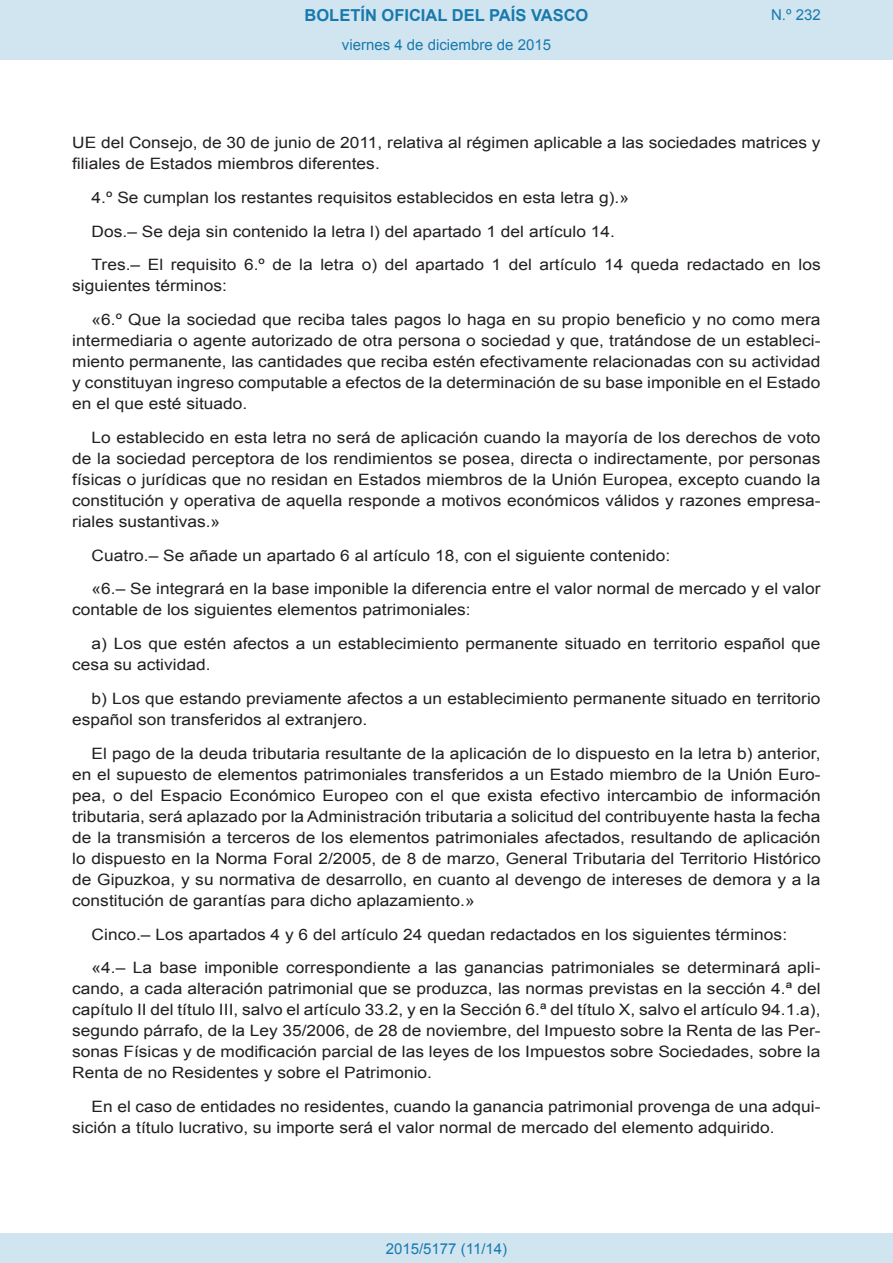
<style>
.page{position:relative;width:893px;height:1263px;background:#fff}
.page>*{position:absolute;margin:0;border:0;box-sizing:border-box;transform-origin:0 0}
.t1{font:700 16.5px "Arial";color:#1879ad}
.BOPVDetalle{font:15.6px/21px "Arial";color:#231f20;scale:1.11 1}
.Paginacion_Centro{font:15px "Arial";color:#1879ad}
</style>
<div class="page">
<div style="left:0;top:0;width:893px;height:60px;background:#d0e5f0"></div>
<div style="left:0;top:1233px;width:893px;height:30px;background:#d0e5f0"></div>
<p class="t1" style="left:305px;top:4px;width:285px">BOLETÍN OFICIAL DEL PAÍS VASCO</p>
<p class="Paginacion_Centro" style="left:342px;top:35px;width:211px">viernes 4 de diciembre de 2015</p>
<p class="Paginacion_Centro" style="left:771px;top:5px;width:51px">N.º 232</p>
<p class="BOPVDetalle" style="left:72px;top:132px;width:676px">UE del Consejo, de 30 de junio de 2011, relativa al régimen aplicable a las sociedades matrices y filiales de Estados miembros diferentes.</p>
<p class="BOPVDetalle" style="left:92px;top:187px;width:486px">4.º Se cumplan los restantes requisitos establecidos en esta letra g).»</p>
<p class="BOPVDetalle" style="left:92px;top:221px;width:473px">Dos.– Se deja sin contenido la letra l) del apartado 1 del artículo 14.</p>
<p class="BOPVDetalle" style="left:72px;top:255px;width:676px;text-indent:19px">Tres.– El requisito 6.º de la letra o) del apartado 1 del artículo 14 queda redactado en los siguientes términos:</p>
<p class="BOPVDetalle" style="left:72px;top:309px;width:676px;text-align:justify;text-indent:19px">«6.º Que la sociedad que reciba tales pagos lo haga en su propio beneficio y no como mera intermediaria o agente autorizado de otra persona o sociedad y que, tratándose de un estableci&shy;miento permanente, las cantidades que reciba estén efectivamente relacionadas con su actividad y constituyan ingreso computable a efectos de la determinación de su base imponible en el Estado en el que esté situado.</p>
<p class="BOPVDetalle" style="left:72px;top:427px;width:676px;text-align:justify;text-indent:19px">Lo establecido en esta letra no será de aplicación cuando la mayoría de los derechos de voto de la sociedad perceptora de los rendimientos se posea, directa o indirectamente, por personas físicas o jurídicas que no residan en Estados miembros de la Unión Europea, excepto cuando la constitución y operativa de aquella responde a motivos económicos válidos y razones empresa&shy;riales sustantivas.»</p>
<p class="BOPVDetalle" style="left:92px;top:545px;width:523px">Cuatro.– Se añade un apartado 6 al artículo 18, con el siguiente contenido:</p>
<p class="BOPVDetalle" style="left:72px;top:579px;width:676px;text-indent:19px">«6.– Se integrará en la base imponible la diferencia entre el valor normal de mercado y el valor contable de los siguientes elementos patrimoniales:</p>
<p class="BOPVDetalle" style="left:72px;top:633px;width:676px;text-indent:19px">a) Los que estén afectos a un establecimiento permanente situado en territorio español que cesa su actividad.</p>
<p class="BOPVDetalle" style="left:72px;top:688px;width:676px;text-indent:19px">b) Los que estando previamente afectos a un establecimiento permanente situado en territorio español son transferidos al extranjero.</p>
<p class="BOPVDetalle" style="left:72px;top:743px;width:676px;text-align:justify;text-indent:19px">El pago de la deuda tributaria resultante de la aplicación de lo dispuesto en la letra b) anterior, en el supuesto de elementos patrimoniales transferidos a un Estado miembro de la Unión Euro&shy;pea, o del Espacio Económico Europeo con el que exista efectivo intercambio de información tributaria, será aplazado por la Administración tributaria a solicitud del contribuyente hasta la fecha de la transmisión a terceros de los elementos patrimoniales afectados, resultando de aplicación lo dispuesto en la Norma Foral 2/2005, de 8 de marzo, General Tributaria del Territorio Histórico de Gipuzkoa, y su normativa de desarrollo, en cuanto al devengo de intereses de demora y a la constitución de garantías para dicho aplazamiento.»</p>
<p class="BOPVDetalle" style="left:92px;top:924px;width:628px">Cinco.– Los apartados 4 y 6 del artículo 24 quedan redactados en los siguientes términos:</p>
<p class="BOPVDetalle" style="left:72px;top:957px;width:676px;text-align:justify;text-indent:19px">«4.– La base imponible correspondiente a las ganancias patrimoniales se determinará apli&shy;cando, a cada alteración patrimonial que se produzca, las normas previstas en la sección 4.ª del capítulo II del título III, salvo el artículo 33.2, y en la Sección 6.ª del título X, salvo el artículo 94.1.a), segundo párrafo, de la Ley 35/2006, de 28 de noviembre, del Impuesto sobre la Renta de las Per&shy;sonas Físicas y de modificación parcial de las leyes de los Impuestos sobre Sociedades, sobre la Renta de no Residentes y sobre el Patrimonio.</p>
<p class="BOPVDetalle" style="left:72px;top:1096px;width:676px;text-indent:19px">En el caso de entidades no residentes, cuando la ganancia patrimonial provenga de una adqui&shy;sición a título lucrativo, su importe será el valor normal de mercado del elemento adquirido.</p>
<p class="Paginacion_Centro" style="left:386px;top:1238px;width:123px">2015/5177 (11/14)</p>
</div>
